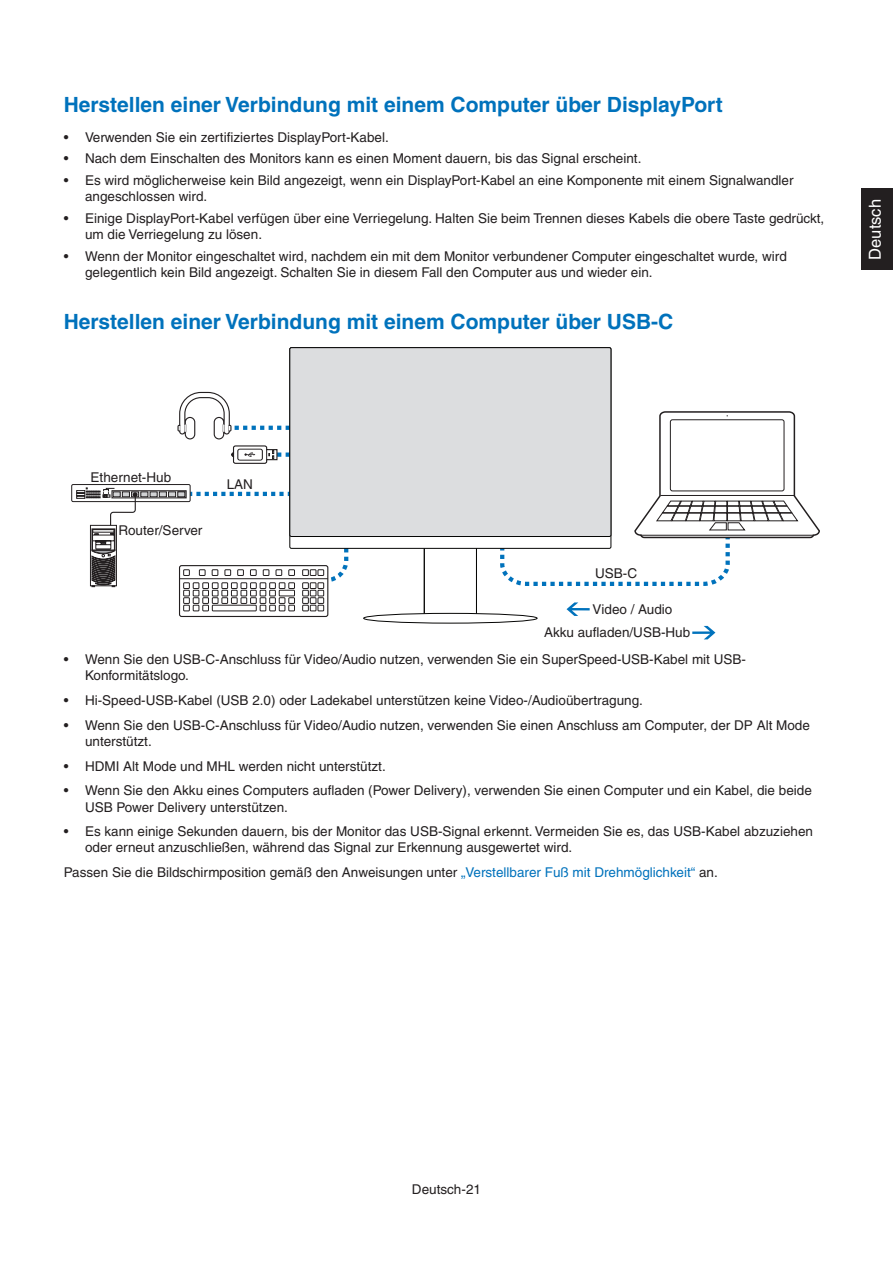
<style>
.page{position:relative;width:893px;height:1263px;background:#fff}
.page>*{position:absolute;margin:0;border:0;box-sizing:border-box;transform-origin:0 0}
.Head_3__Top{font:700 21px "Helvetica";color:#0072bc}
.Head_3{font:700 21px "Helvetica";color:#0072bc}
.t1{font:16.5px "Helvetica";color:#fff}
.Body{font:13.5px/16.2px "Helvetica";color:#231f20}
._36_Callout{font:13.5px "Helvetica";color:#231f20}
.s1{color:#0072bc}
</style>
<div class="page">
<div style="left:861px;top:189px;width:32px;height:81px;background:#231f20"></div>
<svg style="left:500px;top:410px;width:320px;height:176px"></svg>
<hr style="left:660px;top:495px;width:135px;height:1px;background:#231f20">
<hr style="left:640px;top:535px;width:173px;height:1px;background:#231f20">
<svg style="left:692px;top:626px;width:23px;height:13px"></svg>
<svg style="left:566px;top:602px;width:24px;height:14px"></svg>
<div style="left:180px;top:566px;width:148px;height:50px;background:linear-gradient(to right,#fff,#fff);border-radius:2px"></div>
<div style="left:179px;top:565px;width:149px;height:52px;border:1px solid #231f20;border-radius:2px"></div>
<svg style="left:231px;top:445px;width:58px;height:19px"></svg>
<svg style="left:177px;top:392px;width:112px;height:47px"></svg>
<hr style="left:424px;top:548px;width:1px;height:65px;background:#050504">
<hr style="left:476px;top:548px;width:1px;height:65px;background:#050504">
<div style="left:290px;top:348px;width:321px;height:188px;background:#dcdddf;border-radius:2px"></div>
<div style="left:289px;top:347px;width:322px;height:190px;border:1px solid #050504;border-radius:2px"></div>
<div style="left:363px;top:613px;width:174px;height:10px;border:1px solid #050504;border-radius:50%"></div>
<div style="left:71px;top:484px;width:119px;height:18px;border:1px solid #231f20"></div>
<svg style="left:76px;top:487px;width:274px;height:124px"></svg>
<p class="Head_3__Top" style="left:64px;top:92px;width:660px">Herstellen einer Verbindung mit einem Computer über DisplayPort</p>
<p class="Body" style="left:64px;top:129px;width:326px">• Verwenden Sie ein zertifiziertes DisplayPort-Kabel.</p>
<p class="Body" style="left:64px;top:150px;width:579px">• Nach dem Einschalten des Monitors kann es einen Moment dauern, bis das Signal erscheint.</p>
<p class="Body" style="left:85px;top:172px;width:710px;text-indent:-21px">• Es wird möglicherweise kein Bild angezeigt, wenn ein DisplayPort-Kabel an eine Komponente mit einem Signalwandler angeschlossen wird.</p>
<p class="Body" style="left:85px;top:210px;width:741px;text-indent:-21px">• Einige DisplayPort-Kabel verfügen über eine Verriegelung. Halten Sie beim Trennen dieses Kabels die obere Taste gedrückt, um die Verriegelung zu lösen.</p>
<p class="Body" style="left:85px;top:248px;width:703px;text-indent:-21px">• Wenn der Monitor eingeschaltet wird, nachdem ein mit dem Monitor verbundener Computer eingeschaltet wurde, wird gelegentlich kein Bild angezeigt. Schalten Sie in diesem Fall den Computer aus und wieder ein.</p>
<p class="Head_3" style="left:64px;top:309px;width:609px">Herstellen einer Verbindung mit einem Computer über USB-C</p>
<p class="t1" style="left:865px;top:260px;width:62px;rotate:-90deg">Deutsch</p>
<p class="_36_Callout" style="left:91px;top:469px;width:82px">Ethernet-Hub</p>
<p class="_36_Callout" style="left:118px;top:522px;width:86px">Router/Server</p>
<p class="_36_Callout" style="left:227px;top:477px;width:28px">LAN</p>
<p class="_36_Callout" style="left:595px;top:566px;width:43px">USB-C</p>
<p class="_36_Callout" style="left:592px;top:601px;width:81px">Video / Audio</p>
<p class="_36_Callout" style="left:544px;top:625px;width:148px">Akku aufladen/USB-Hub</p>
<p class="Body" style="left:85px;top:651px;width:662px;text-indent:-21px">• Wenn Sie den USB-C-Anschluss für Video/Audio nutzen, verwenden Sie ein SuperSpeed-USB-Kabel mit USB-<br>Konformitätslogo.</p>
<p class="Body" style="left:64px;top:692px;width:581px">• Hi-Speed-USB-Kabel (USB 2.0) oder Ladekabel unterstützen keine Video-/Audioübertragung.</p>
<p class="Body" style="left:85px;top:717px;width:726px;text-indent:-21px">• Wenn Sie den USB-C-Anschluss für Video/Audio nutzen, verwenden Sie einen Anschluss am Computer, der DP Alt Mode unterstützt.</p>
<p class="Body" style="left:64px;top:758px;width:323px">• HDMI Alt Mode und MHL werden nicht unterstützt.</p>
<p class="Body" style="left:85px;top:782px;width:728px;text-indent:-21px">• Wenn Sie den Akku eines Computers aufladen (Power Delivery), verwenden Sie einen Computer und ein Kabel, die beide<br>USB Power Delivery unterstützen.</p>
<p class="Body" style="left:85px;top:823px;width:729px;text-indent:-21px">• Es kann einige Sekunden dauern, bis der Monitor das USB-Signal erkennt. Vermeiden Sie es, das USB-Kabel abzuziehen oder erneut anzuschließen, während das Signal zur Erkennung ausgewertet wird.</p>
<p class="Body" style="left:64px;top:864px;width:656px">Passen Sie die Bildschirmposition gemäß den Anweisungen unter <span class="s1">„Verstellbarer Fuß mit Drehmöglichkeit“</span> an.</p>
<p class="Body" style="left:412px;top:1181px;width:71px">Deutsch-21</p>
</div>
